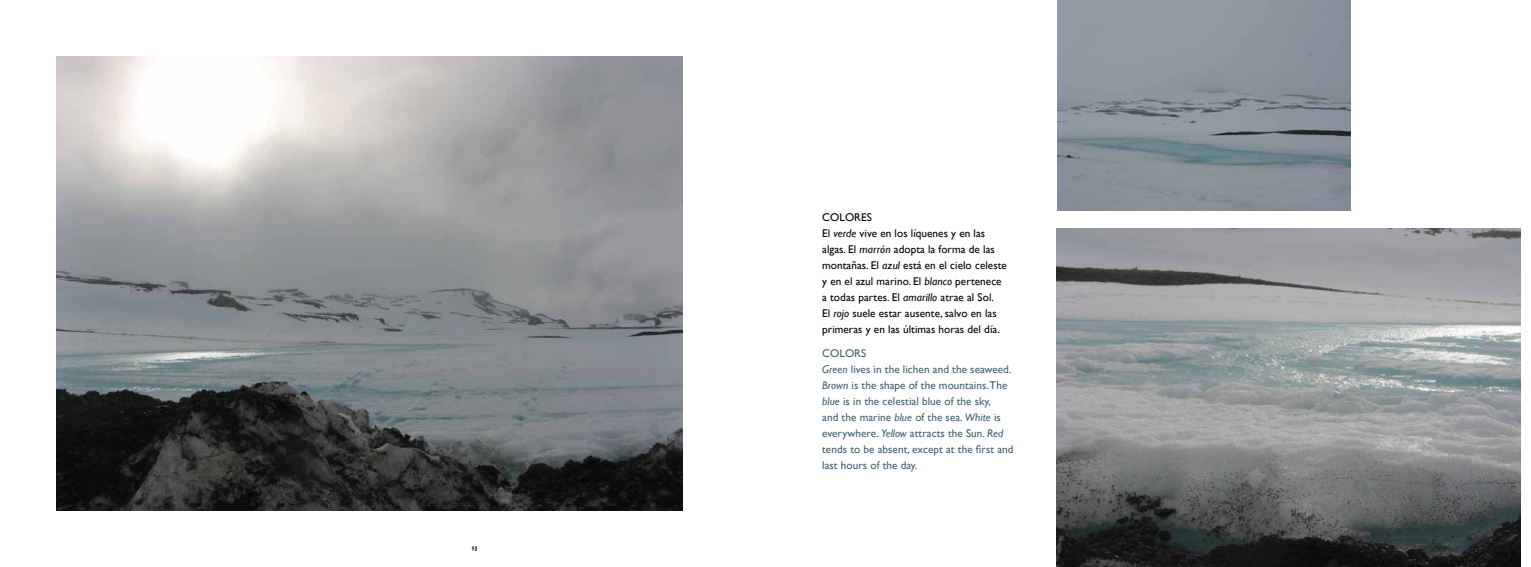
<style>
.page{position:relative;width:1531px;height:567px;background:#fff}
.page>*{position:absolute;margin:0;border:0;box-sizing:border-box;transform-origin:0 0}
.t1{font:11.2px/16px "Gill Sans";letter-spacing:.005em;color:#000}
.t2{font:11.2px/16px "Gill Sans";letter-spacing:.005em;color:#41606f}
.t3{font:condensed 7px "Gill Sans";color:#000}
.s1{font-style:italic}
</style>
<div class="page">
<img style="left:1056px;top:229px;width:464px;height:338px">
<img style="left:1057px;top:0;width:293px;height:211px">
<img style="left:57px;top:57px;width:625px;height:453px">
<p class="t3" style="left:472px;top:545px;width:7px">98</p>
<p class="t1" style="left:822px;top:209px;width:186px">COLORES<br>El <span class="s1">verde</span> vive en los líquenes y en las algas. El <span class="s1">marrón</span> adopta la forma de las montañas. El <span class="s1">azul</span> está en el cielo celeste y en el azul marino. El <span class="s1">blanco</span> pertenece a todas partes. El <span class="s1">amarillo</span> atrae al Sol.<br>El <span class="s1">rojo</span> suele estar ausente, salvo en las primeras y en las últimas horas del día.</p>
<p class="t2" style="left:822px;top:346px;width:193px">COLORS<br><span class="s1">Green</span> lives in the lichen and the seaweed.<br><span class="s1">Brown</span> is the shape of the mountains. The <span class="s1">blue</span> is in the celestial blue of the sky,<br>and the marine <span class="s1">blue</span> of the sea. <span class="s1">White</span> is everywhere. <span class="s1">Yellow</span> attracts the Sun. <span class="s1">Red </span>tends to be absent, except at the first and last hours of the day.</p>
</div>
